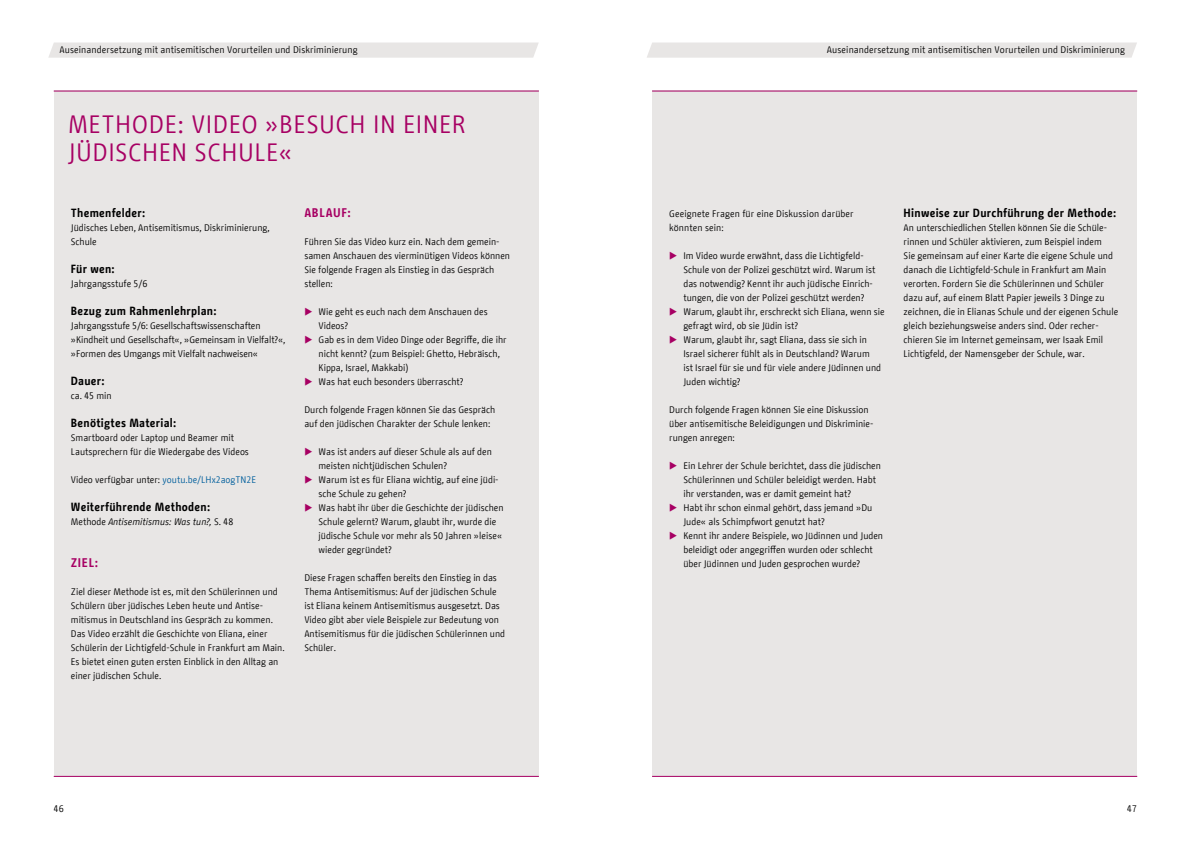
<style>
.page{position:relative;width:1191px;height:842px;background:#fff}
.page>*{position:absolute;margin:0;border:0;box-sizing:border-box;transform-origin:0 0}
.Überschrift_H2_25_28_pt{font:25px "BMF Change";letter-spacing:.02em;color:#a70063}
.Zwischenüberschrift_H3_12_5_14_pt{font:700 12.5px "BMF Change";letter-spacing:.05em;color:#a70063}
.Fliesstext_9_5_14_pt{font:700 12.5px "BMF Change";color:#a70063}
.Zwischenüberschrift_H4_11_8_14_pt{font:700 11.8px "BMF Change";letter-spacing:.025em;color:#000}
.Fliesstext_9_5_14_pt-2{font:9.5px/14px "BMF Change";color:#000}
.Fliesstext_Infobox_9_5_14_pt{font:9.5px/14px "BMF Change";color:#000}
.Fliesstext_9_5_14_pt-3{font:italic 9.5px "BMF Change";color:#000}
.s1{color:#005e9c}
.s2{font-style:normal}
</style>
<div class="page">
<div style="left:54px;top:91px;width:485px;height:686px;background:#e8e6e5"></div>
<div style="left:652px;top:91px;width:485px;height:686px;background:#e8e6e5"></div>
<hr style="left:54px;top:91px;width:484px;height:1px;background:#a70063">
<hr style="left:54px;top:776px;width:484px;height:1px;background:#a70063">
<hr style="left:652px;top:91px;width:484px;height:1px;background:#a70063">
<hr style="left:652px;top:776px;width:484px;height:1px;background:#a70063">
<div style="left:48px;top:43px;width:491px;height:15px;background:#e8e6e5"></div>
<div style="left:647px;top:43px;width:490px;height:15px;background:#e8e6e5"></div>
<p class="Fliesstext_9_5_14_pt-2" style="left:60px;top:43px;width:300px">Auseinandersetzung mit antisemitischen Vorurteilen und Diskriminierung</p>
<p class="Fliesstext_9_5_14_pt-2" style="left:827px;top:43px;width:300px">Auseinandersetzung mit antisemitischen Vorurteilen und Diskriminierung</p>
<p class="Überschrift_H2_25_28_pt" style="left:68px;top:106px;width:399px">METHODE: VIDEO »BESUCH IN EINER</p>
<p class="Überschrift_H2_25_28_pt" style="left:68px;top:134px;width:226px">JÜDISCHEN SCHULE«</p>
<p class="Zwischenüberschrift_H4_11_8_14_pt" style="left:71px;top:204px;width:76px">Themenfelder:</p>
<p class="Fliesstext_9_5_14_pt-2" style="left:71px;top:220px;width:200px">Jüdisches Leben, Antisemitismus, Diskriminierung,<br>Schule</p>
<p class="Zwischenüberschrift_H4_11_8_14_pt" style="left:71px;top:260px;width:45px">Für wen:</p>
<p class="Fliesstext_9_5_14_pt-2" style="left:71px;top:276px;width:78px">Jahrgangsstufe 5/6</p>
<p class="Zwischenüberschrift_H4_11_8_14_pt" style="left:71px;top:302px;width:147px">Bezug zum Rahmenlehrplan:</p>
<p class="Fliesstext_9_5_14_pt-2" style="left:71px;top:318px;width:216px">Jahrgangsstufe 5/6: Gesellschaftswissenschaften »Kindheit und Gesellschaft«, »Gemeinsam in Vielfalt?«, »Formen des Umgangs mit Vielfalt nachweisen«</p>
<p class="Zwischenüberschrift_H4_11_8_14_pt" style="left:71px;top:372px;width:35px">Dauer:</p>
<p class="Fliesstext_9_5_14_pt-2" style="left:71px;top:388px;width:42px">ca. 45 min</p>
<p class="Zwischenüberschrift_H4_11_8_14_pt" style="left:71px;top:414px;width:107px">Benötigtes Material:</p>
<p class="Fliesstext_9_5_14_pt-2" style="left:71px;top:430px;width:180px">Smartboard oder Laptop und Beamer mit<br>Lautsprechern für die Wiedergabe des Videos</p>
<p class="Fliesstext_9_5_14_pt-2" style="left:71px;top:472px;width:187px">Video verfügbar unter: <span class="s1">youtu.be/LHx2aogTN2E</span></p>
<p class="Zwischenüberschrift_H4_11_8_14_pt" style="left:71px;top:498px;width:141px">Weiterführende Methoden:</p>
<p class="Fliesstext_9_5_14_pt-3" style="left:71px;top:515px;width:164px"><span class="s2">Methode</span> Antisemitismus: Was tun?, <span class="s2">S. 48</span></p>
<p class="Fliesstext_9_5_14_pt" style="left:71px;top:553px;width:29px">ZIEL:</p>
<p class="Fliesstext_9_5_14_pt-2" style="left:71px;top:584px;width:215px">Ziel dieser Methode ist es, mit den Schülerinnen und Schülern über jüdisches Leben heute und Antise&shy;mitismus in Deutschland ins Gespräch zu kommen.<br>Das Video erzählt die Geschichte von Eliana, einer Schülerin der Lichtigfeld-Schule in Frankfurt am Main.<br>Es bietet einen guten ersten Einblick in den Alltag an einer jüdischen Schule.</p>
<p class="Zwischenüberschrift_H3_12_5_14_pt" style="left:304px;top:203px;width:48px">ABLAUF:</p>
<p class="Fliesstext_9_5_14_pt-2" style="left:304px;top:234px;width:207px">Führen Sie das Video kurz ein. Nach dem gemein&shy;samen Anschauen des vierminütigen Videos können Sie folgende Fragen als Einstieg in das Gespräch stellen:</p>
<p class="Fliesstext_9_5_14_pt-2" style="left:318px;top:304px;width:171px">Wie geht es euch nach dem Anschauen des<br>Videos?</p>
<p class="Fliesstext_9_5_14_pt-2" style="left:318px;top:332px;width:190px">Gab es in dem Video Dinge oder Begriffe, die ihr nicht kennt? (zum Beispiel: Ghetto, Hebräisch,<br>Kippa, Israel, Makkabi)</p>
<p class="Fliesstext_9_5_14_pt-2" style="left:318px;top:374px;width:146px">Was hat euch besonders überrascht?</p>
<p class="Fliesstext_9_5_14_pt-2" style="left:304px;top:402px;width:192px">Durch folgende Fragen können Sie das Gespräch auf den jüdischen Charakter der Schule lenken:</p>
<p class="Fliesstext_9_5_14_pt-2" style="left:318px;top:444px;width:175px">Was ist anders auf dieser Schule als auf den meisten nichtjüdischen Schulen?</p>
<p class="Fliesstext_9_5_14_pt-2" style="left:318px;top:472px;width:182px">Warum ist es für Eliana wichtig, auf eine jüdi&shy;sche Schule zu gehen?</p>
<p class="Fliesstext_9_5_14_pt-2" style="left:318px;top:500px;width:186px">Was habt ihr über die Geschichte der jüdischen Schule gelernt? Warum, glaubt ihr, wurde die jüdische Schule vor mehr als 50 Jahren »leise« wieder gegründet?</p>
<p class="Fliesstext_9_5_14_pt-2" style="left:304px;top:570px;width:202px">Diese Fragen schaffen bereits den Einstieg in das Thema Antisemitismus: Auf der jüdischen Schule ist Eliana keinem Antisemitismus ausgesetzt. Das Video gibt aber viele Beispiele zur Bedeutung von Antisemitismus für die jüdischen Schülerinnen und Schüler.</p>
<p class="Fliesstext_Infobox_9_5_14_pt" style="left:669px;top:206px;width:186px">Geeignete Fragen für eine Diskussion darüber könnten sein:</p>
<p class="Fliesstext_9_5_14_pt-2" style="left:683px;top:248px;width:194px">Im Video wurde erwähnt, dass die Lichtigfeld-Schule von der Polizei geschützt wird. Warum ist das notwendig? Kennt ihr auch jüdische Einrich&shy;tungen, die von der Polizei geschützt werden?</p>
<p class="Fliesstext_9_5_14_pt-2" style="left:683px;top:304px;width:203px">Warum, glaubt ihr, erschreckt sich Eliana, wenn sie gefragt wird, ob sie Jüdin ist?</p>
<p class="Fliesstext_9_5_14_pt-2" style="left:683px;top:332px;width:199px">Warum, glaubt ihr, sagt Eliana, dass sie sich in Israel sicherer fühlt als in Deutschland? Warum ist Israel für sie und für viele andere Jüdinnen und Juden wichtig?</p>
<p class="Fliesstext_Infobox_9_5_14_pt" style="left:669px;top:402px;width:206px">Durch folgende Fragen können Sie eine Diskussion über antisemitische Beleidigungen und Diskriminie&shy;rungen anregen:</p>
<p class="Fliesstext_9_5_14_pt-2" style="left:683px;top:458px;width:199px">Ein Lehrer der Schule berichtet, dass die jüdischen<br>Schülerinnen und Schüler beleidigt werden. Habt ihr verstanden, was er damit gemeint hat?</p>
<p class="Fliesstext_9_5_14_pt-2" style="left:683px;top:500px;width:190px">Habt ihr schon einmal gehört, dass jemand »Du<br>Jude« als Schimpfwort genutzt hat?</p>
<p class="Fliesstext_9_5_14_pt-2" style="left:683px;top:528px;width:201px">Kennt ihr andere Beispiele, wo Jüdinnen und Juden beleidigt oder angegriffen wurden oder schlecht über Jüdinnen und Juden gesprochen wurde?</p>
<p class="Zwischenüberschrift_H4_11_8_14_pt" style="left:903px;top:204px;width:214px">Hinweise zur Durchführung der Methode:</p>
<p class="Fliesstext_9_5_14_pt-2" style="left:903px;top:220px;width:216px">An unterschiedlichen Stellen können Sie die Schüle&shy;rinnen und Schüler aktivieren, zum Beispiel indem<br>Sie gemeinsam auf einer Karte die eigene Schule und danach die Lichtigfeld-Schule in Frankfurt am Main verorten. Fordern Sie die Schülerinnen und Schüler dazu auf, auf einem Blatt Papier jeweils 3 Dinge zu zeichnen, die in Elianas Schule und der eigenen Schule gleich beziehungsweise anders sind. Oder recher&shy;chieren Sie im Internet gemeinsam, wer Isaak Emil Lichtigfeld, der Namensgeber der Schule, war.</p>
<p class="Fliesstext_9_5_14_pt-2" style="left:54px;top:801px;width:11px">46</p>
<p class="Fliesstext_9_5_14_pt-2" style="left:1127px;top:801px;width:11px">47</p>
</div>
